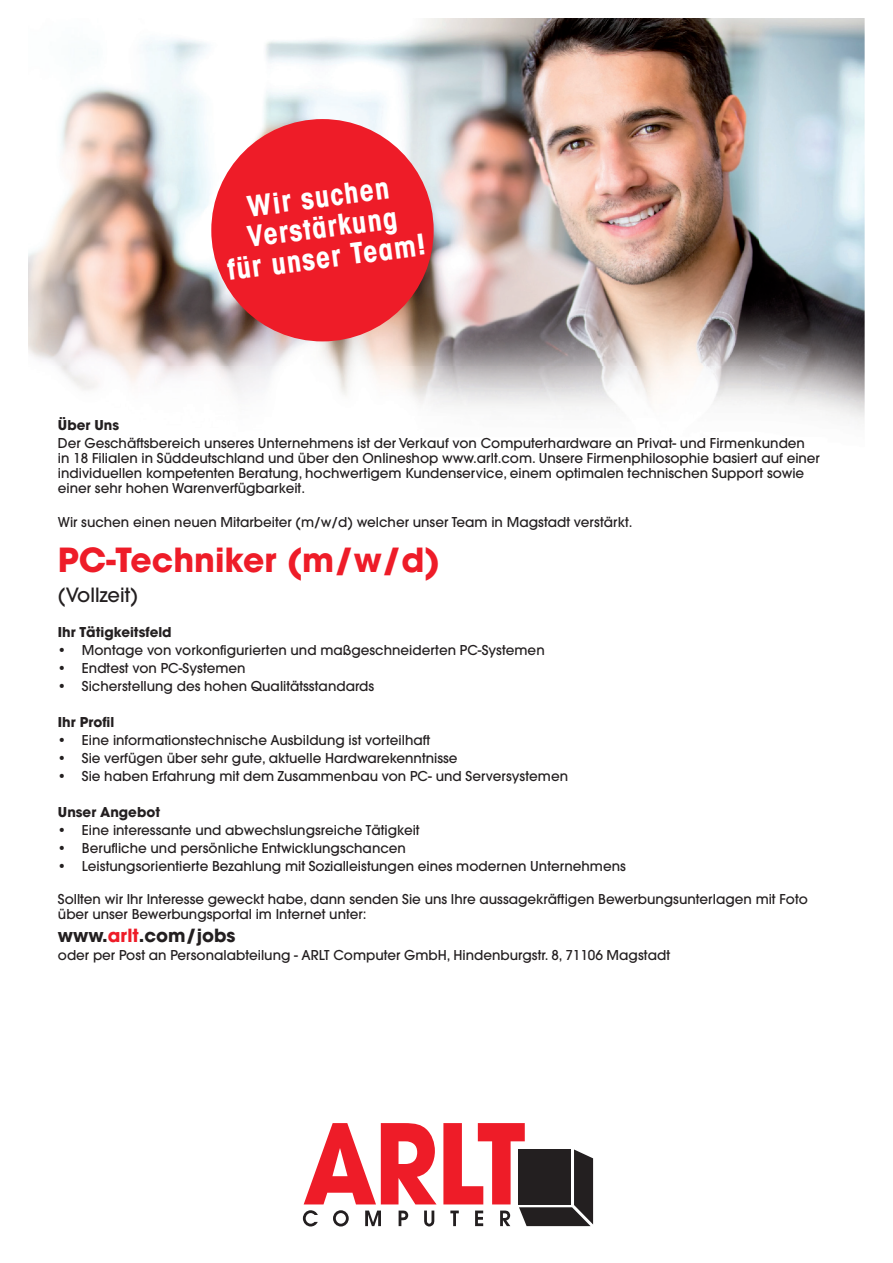
<style>
.page{position:relative;width:893px;height:1263px;background:#fff}
.page>*{position:absolute;margin:0;border:0;box-sizing:border-box;transform-origin:0 0}
.t1{font:700 33px "Avant Garde";color:#ee1c28}
.t2{font:700 condensed 28.95px/30.2px "Avant Garde";color:#fff;text-align:center}
.t3{font:500 19.5px "Avant Garde";color:#231f20}
.t4{font:700 18px "Avant Garde";color:#231f20}
.t5{font:500 13.5px/15px "Avant Garde";color:#231f20}
.t6{font:700 13.5px "Avant Garde";color:#231f20}
.s1{color:#ee1c28}
</style>
<div class="page">
<img style="left:29px;top:18px;width:835px;height:405px">
<div style="left:211px;top:119px;width:223px;height:222px;background:#ee1c28;border-radius:50%"></div>
<svg style="left:304px;top:1123px;width:132px;height:81px"></svg>
<svg style="left:303px;top:1210px;width:15px;height:16px"></svg>
<svg style="left:333px;top:1210px;width:16px;height:16px"></svg>
<svg style="left:365px;top:1210px;width:16px;height:16px"></svg>
<svg style="left:399px;top:1210px;width:9px;height:16px"></svg>
<svg style="left:424px;top:1210px;width:10px;height:16px"></svg>
<svg style="left:443px;top:1123px;width:150px;height:103px"></svg>
<h2 class="t2" style="left:217px;top:195px;width:201px;rotate:-8deg">Wir suchen<br>Verstärkung<br>für unser Team!</h2>
<p class="t6" style="left:58px;top:416px;width:63px">Über Uns</p>
<p class="t5" style="left:58px;top:435px;width:763px">Der Geschäftsbereich unseres Unternehmens ist der Verkauf von Computerhardware an Privat- und Firmenkunden in 18 Filialen in Süddeutschland und über den Onlineshop www.arlt.com. Unsere Firmenphilosophie basiert auf einer individuellen kompetenten Beratung, hochwertigem Kundenservice, einem optimalen technischen Support sowie einer sehr hohen Warenverfügbarkeit.</p>
<p class="t5" style="left:58px;top:515px;width:576px">Wir suchen einen neuen Mitarbeiter (m/w/d) welcher unser Team in Magstadt verstärkt.</p>
<h1 class="t1" style="left:58px;top:538px;width:384px">PC-Techniker (m/w/d)</h1>
<h3 class="t3" style="left:58px;top:583px;width:82px">(Vollzeit)</h3>
<p class="t6" style="left:58px;top:623px;width:115px">Ihr Tätigkeitsfeld</p>
<p class="t5" style="left:58px;top:643px;width:488px">• Montage von vorkonfigurierten und maßgeschneiderten PC-Systemen</p>
<p class="t5" style="left:58px;top:661px;width:189px">• Endtest von PC-Systemen</p>
<p class="t5" style="left:58px;top:679px;width:318px">• Sicherstellung des hohen Qualitätsstandards</p>
<p class="t6" style="left:58px;top:713px;width:58px">Ihr Profil</p>
<p class="t5" style="left:58px;top:733px;width:374px">• Eine informationstechnische Ausbildung ist vorteilhaft</p>
<p class="t5" style="left:58px;top:751px;width:401px">• Sie verfügen über sehr gute, aktuelle Hardwarekenntnisse</p>
<p class="t5" style="left:58px;top:769px;width:512px">• Sie haben Erfahrung mit dem Zusammenbau von PC- und Serversystemen</p>
<p class="t6" style="left:58px;top:803px;width:104px">Unser Angebot</p>
<p class="t5" style="left:58px;top:823px;width:363px">• Eine interessante und abwechslungsreiche Tätigkeit</p>
<p class="t5" style="left:58px;top:841px;width:350px">• Berufliche und persönliche Entwicklungschancen</p>
<p class="t5" style="left:58px;top:859px;width:569px">• Leistungsorientierte Bezahlung mit Sozialleistungen eines modernen Unternehmens</p>
<p class="t5" style="left:58px;top:892px;width:751px">Sollten wir Ihr Interesse geweckt habe, dann senden Sie uns Ihre aussagekräftigen Bewerbungsunterlagen mit Foto über unser Bewerbungsportal im Internet unter:</p>
<h3 class="t4" style="left:58px;top:923px;width:179px">www.<span class="s1">arlt</span>.com/jobs</h3>
<p class="t5" style="left:58px;top:947px;width:614px">oder per Post an Personalabteilung - ARLT Computer GmbH, Hindenburgstr. 8, 71106 Magstadt</p>
</div>
